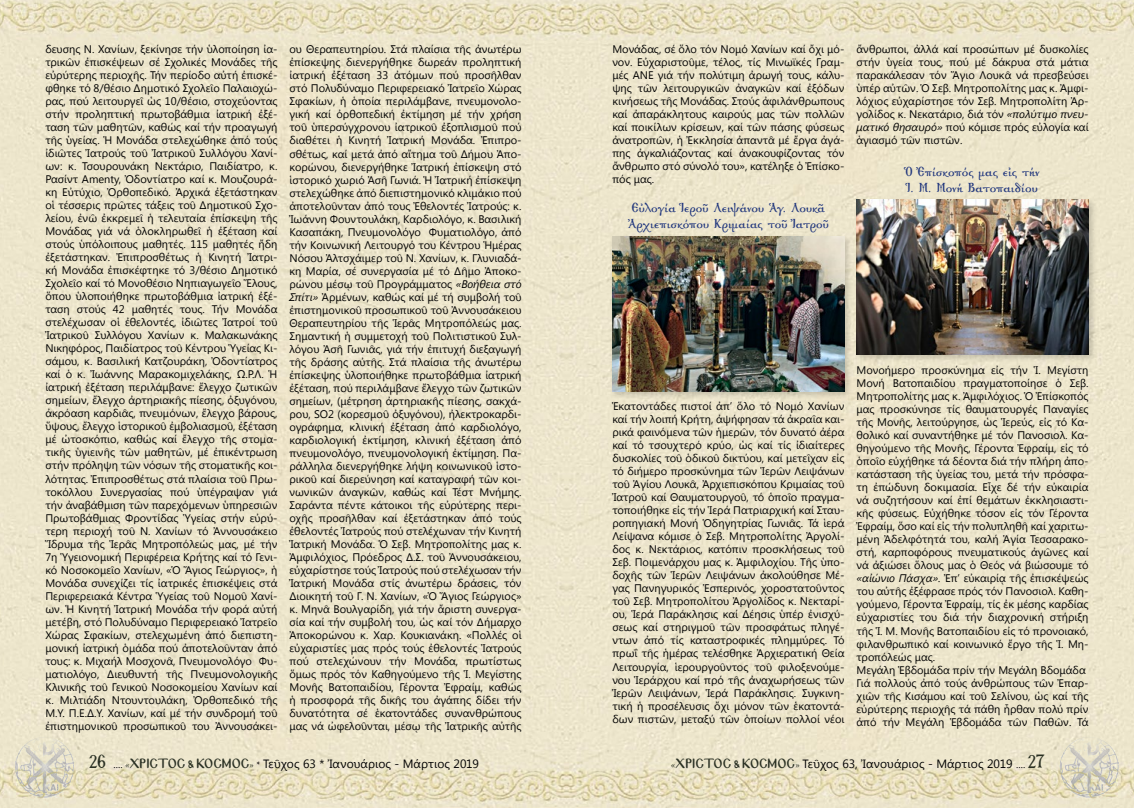
<style>
.page{position:relative;width:1134px;height:808px;background:#fff}
.page>*{position:absolute;margin:0;border:0;box-sizing:border-box;transform-origin:0 0}
.t1{font:700 14.4px/16px "Genesis";letter-spacing:.005em;color:#20367d;scale:.83 1}
.t2{font:12px "Segoe UI";letter-spacing:.005em;color:#000}
.t3{font:11px/13px "Segoe UI";color:#000;text-align:justify}
.s1{font-style:italic}
.s2{font-family:"Ag Symeon UC";font-size:20px;color:#2a3023}
.s3{font-family:"Minion Pro";font-size:10px}
.s4{font-family:"Minion Pro";font-size:10px;color:#2a3023}
.s5{font-family:"Mg Byzantine UC Pol Normal";font-size:11.7px;color:#2a3023}
</style>
<div class="page">
<img style="left:0;top:0;width:1134px;height:735px">
<img style="left:0;top:735px;width:1134px;height:73px">
<div style="left:610px;top:234px;width:243px;height:165px;background:#000;opacity:.18"></div>
<img style="left:612px;top:237px;width:232px;height:154px">
<div style="left:854px;top:197px;width:243px;height:165px;background:#000;opacity:.18"></div>
<img style="left:856px;top:200px;width:233px;height:154px">
<p class="t3" style="left:45px;top:42px;width:234px">δευσης Ν. Χανίων, ξεκίνησε τήν ὑλοποίηση ἰα&shy;τρικῶν ἐπισκέψεων σέ Σχολικές Μονάδες τῆς εὐρύτερης περιοχῆς. Τήν περίοδο αὐτή ἐπισκέ&shy;φθηκε τό 8/θέσιο Δημοτικό Σχολεῖο Παλαιοχώ&shy;ρας, πού λειτουργεῖ ὡς 10/θέσιο, στοχεύοντας στήν προληπτική πρωτοβάθμια ἰατρική ἐξέ&shy;ταση τῶν μαθητῶν, καθώς καί τήν προαγωγή τῆς ὑγείας. Ἡ Μονάδα στελεχώθηκε ἀπό τούς ἰδιῶτες Ἰατρούς τοῦ Ἰατρικοῦ Συλλόγου Χανί&shy;ων: κ. Τσουρουνάκη Νεκτάριο, Παιδίατρο, κ.<br>Ρασίντ Amenty, Ὀδοντίατρο καί κ. Μουζουρά&shy;κη Εὐτύχιο, Ὀρθοπεδικό. Ἀρχικά ἐξετάστηκαν οἱ τέσσερις πρῶτες τάξεις τοῦ Δημοτικοῦ Σχο&shy;λείου, ἐνῶ ἐκκρεμεῖ ἡ τελευταία ἐπίσκεψη τῆς Μονάδας γιά νά ὁλοκληρωθεῖ ἡ ἐξέταση καί στούς ὑπόλοιπους μαθητές. 115 μαθητές ἤδη ἐξετάστηκαν. Ἐπιπροσθέτως ἡ Κινητή Ἰατρι&shy;κή Μονάδα ἐπισκέφτηκε τό 3/θέσιο Δημοτικό Σχολεῖο καί τό Μονοθέσιο Νηπιαγωγεῖο Ἕλους, ὅπου ὑλοποιήθηκε πρωτοβάθμια ἰατρική ἐξέ&shy;ταση στούς 42 μαθητές τους. Τήν Μονάδα στελέχωσαν οἱ ἐθελοντές, ἰδιῶτες Ἰατροί τοῦ Ἰατρικοῦ Συλλόγου Χανίων κ. Μαλακωνάκης Νικηφόρος, Παιδίατρος τοῦ Κέντρου Ὑγείας Κι&shy;σάμου, κ. Βασιλική Κατζουράκη, Ὀδοντίατρος καί ὁ κ. Ἰωάννης Μαρακομιχελάκης, Ω.Ρ.Λ. Ἡ ἰατρική ἐξέταση περιλάμβανε: ἔλεγχο ζωτικῶν σημείων, ἔλεγχο ἀρτηριακῆς πίεσης, ὀξυγόνου, ἀκρόαση καρδιᾶς, πνευμόνων, ἔλεγχο βάρους, ὕψους, ἔλεγχο ἱστορικοῦ ἐμβολιασμοῦ, ἐξέταση μέ ὠτοσκόπιο, καθώς καί ἔλεγχο τῆς στομα&shy;τικῆς ὑγιεινῆς τῶν μαθητῶν, μέ ἐπικέντρωση στήν πρόληψη τῶν νόσων τῆς στοματικῆς κοι&shy;λότητας. Ἐπιπροσθέτως στά πλαίσια τοῦ Πρω&shy;τοκόλλου Συνεργασίας πού ὑπέγραψαν γιά τήν ἀναβάθμιση τῶν παρεχόμενων ὑπηρεσιῶν Πρωτοβάθμιας Φροντίδας Ὑγείας στήν εὐρύ&shy;τερη περιοχή τοῦ Ν. Χανίων τό Ἀννουσάκειο Ἵδρυμα τῆς Ἱερᾶς Μητροπόλεώς μας, μέ τήν 7η Ὑγειονομική Περιφέρεια Κρήτης καί τό Γενι&shy;κό Νοσοκομεῖο Χανίων, «Ὁ Ἅγιος Γεώργιος», ἡ Μονάδα συνεχίζει τίς ἰατρικές ἐπισκέψεις στά Περιφερειακά Κέντρα Ὑγείας τοῦ Νομοῦ Χανί&shy;ων. Ἡ Κινητή Ἰατρική Μονάδα τήν φορά αὐτή μετέβη, στό Πολυδύναμο Περιφερειακό Ἰατρεῖο Χώρας Σφακίων, στελεχωμένη ἀπό διεπιστη&shy;μονική ἰατρική ὁμάδα πού ἀποτελοῦνταν ἀπό τους: κ. Μιχαήλ Μοσχονᾶ, Πνευμονολόγο Φυ&shy;ματιολόγο, Διευθυντή τῆς Πνευμονολογικῆς Κλινικῆς τοῦ Γενικοῦ Νοσοκομείου Χανίων καί κ. Μιλτιάδη Ντουντουλάκη, Ὀρθοπεδικό τῆς Μ.Υ. Π.Ε.Δ.Υ. Χανίων, καί μέ τήν συνδρομή τοῦ ἐπιστημονικοῦ προσωπικοῦ του Ἀννουσάκει-</p>
<p class="t3" style="left:289px;top:43px;width:234px">ου Θεραπευτηρίου. Στά πλαίσια τῆς ἀνωτέρω ἐπίσκεψης διενεργήθηκε δωρεάν προληπτική ἰατρική ἐξέταση 33 ἀτόμων πού προσῆλθαν στό Πολυδύναμο Περιφερειακό Ἰατρεῖο Χώρας Σφακίων, ἡ ὁποία περιλάμβανε, πνευμονολο&shy;γική καί ὀρθοπεδική ἐκτίμηση μέ τήν χρήση τοῦ ὑπερσύγχρονου ἰατρικοῦ ἐξοπλισμοῦ πού διαθέτει ἡ Κινητή Ἰατρική Μονάδα. Ἐπιπρο&shy;σθέτως, καί μετά ἀπό αἴτημα τοῦ Δήμου Ἀπο&shy;κορώνου, διενεργήθηκε Ἰατρική ἐπίσκεψη στό ἱστορικό χωριό Ἀσῆ Γωνιά. Ἡ Ἰατρική ἐπίσκεψη στελεχώθηκε ἀπό διεπιστημονικό κλιμάκιο πού ἀποτελοῦνταν ἀπό τους Ἐθελοντές Ἰατρούς: κ.<br>Ἰωάννη Φουντουλάκη, Καρδιολόγο, κ. Βασιλική Κασαπάκη, Πνευμονολόγο Φυματιολόγο, ἀπό τήν Κοινωνική Λειτουργό του Κέντρου Ἡμέρας Νόσου Ἀλτσχάιμερ τοῦ Ν. Χανίων, κ. Γλυνιαδά&shy;κη Μαρία, σέ συνεργασία μέ τό Δῆμο Ἀποκο&shy;ρώνου μέσῳ τοῦ Προγράμματος <span class="s1">«Βοήθεια στό Σπίτι»</span> Ἀρμένων, καθώς καί μέ τή συμβολή τοῦ ἐπιστημονικοῦ προσωπικοῦ τοῦ Ἀννουσάκειου Θεραπευτηρίου τῆς Ἱερᾶς Μητροπόλεώς μας.<br>Σημαντική ἡ συμμετοχή τοῦ Πολιτιστικοῦ Συλ&shy;λόγου Ἀσῆ Γωνιᾶς, γιά τήν ἐπιτυχή διεξαγωγή τῆς δράσης αὐτῆς. Στά πλαίσια τῆς ἀνωτέρω ἐπίσκεψης ὑλοποιήθηκε πρωτοβάθμια ἰατρική ἐξέταση, πού περιλάμβανε ἔλεγχο τῶν ζωτικῶν σημείων, (μέτρηση ἀρτηριακῆς πίεσης, σακχά&shy;ρου, SO2 (κορεσμοῦ ὀξυγόνου), ἠλεκτροκαρδι&shy;ογράφημα, κλινική ἐξέταση ἀπό καρδιολόγο, καρδιολογική ἐκτίμηση, κλινική ἐξέταση ἀπό πνευμονολόγο, πνευμονολογική ἐκτίμηση. Πα&shy;ράλληλα διενεργήθηκε λήψη κοινωνικοῦ ἱστο&shy;ρικοῦ καί διερεύνηση καί καταγραφή τῶν κοι&shy;νωνικῶν ἀναγκῶν, καθώς καί Τέστ Μνήμης.<br>Σαράντα πέντε κάτοικοι τῆς εὐρύτερης περι&shy;οχῆς προσῆλθαν καί ἐξετάστηκαν ἀπό τούς ἐθελοντές Ἰατρούς πού στελέχωναν τήν Κινητή Ἰατρική Μονάδα. Ὁ Σεβ. Μητροπολίτης μας κ.<br>Ἀμφιλόχιος, Πρόεδρος Δ.Σ. τοῦ Ἀννουσάκειου, εὐχαρίστησε τούς Ἰατρούς πού στελέχωσαν τήν Ἰατρική Μονάδα στίς ἀνωτέρω δράσεις, τόν Διοικητή τοῦ Γ. Ν. Χανίων, «Ὁ Ἅγιος Γεώργιος» κ. Μηνᾶ Βουλγαρίδη, γιά τήν ἄριστη συνεργα&shy;σία καί τήν συμβολή του, ὡς καί τόν Δήμαρχο Ἀποκορώνου κ. Χαρ. Κουκιανάκη. «Πολλές οἱ εὐχαριστίες μας πρός τούς ἐθελοντές Ἰατρούς πού στελεχώνουν τήν Μονάδα, πρωτίστως ὅμως πρός τόν Καθηγούμενο τῆς Ἱ. Μεγίστης Μονῆς Βατοπαιδίου, Γέροντα Ἐφραίμ, καθώς ἡ προσφορά τῆς δικῆς του ἀγάπης δίδει τήν δυνατότητα σέ ἑκατοντάδες συνανθρώπους μας νά ὠφελοῦνται, μέσῳ τῆς Ἰατρικῆς αὐτῆς</p>
<p class="t3" style="left:612px;top:42px;width:234px">Μονάδας, σέ ὅλο τόν Νομό Χανίων καί ὄχι μό&shy;νον. Εὐχαριστοῦμε, τέλος, τίς Μινωϊκές Γραμ&shy;μές ΑΝΕ γιά τήν πολύτιμη ἀρωγή τους, κάλυ&shy;ψης τῶν λειτουργικῶν ἀναγκῶν καί ἐξόδων κινήσεως τῆς Μονάδας. Στούς ἀφιλάνθρωπους καί ἀπαράκλητους καιρούς μας τῶν πολλῶν καί ποικίλων κρίσεων, καί τῶν πάσης φύσεως ἀνατροπῶν, ἡ Ἐκκλησία ἀπαντᾶ μέ ἔργα ἀγά&shy;πης ἀγκαλιάζοντας καί ἀνακουφίζοντας τόν ἄνθρωπο στό σύνολό του», κατέληξε ὁ Ἐπίσκο&shy;πός μας.</p>
<h1 class="t1" style="left:628px;top:201px;width:243px">Εὐλογία Ἱεροῦ Λειψάνου Ἁγ. Λουκᾶ<br>Ἀρχιεπισκόπου Κριμαίας τοῦ Ἰατροῦ</h1>
<p class="t3" style="left:856px;top:43px;width:234px">ἄνθρωποι, ἀλλά καί προσώπων μέ δυσκολίες στήν ὑγεία τους, πού μέ δάκρυα στά μάτια παρακάλεσαν τόν Ἅγιο Λουκᾶ νά πρεσβεύσει ὑπέρ αὐτῶν. Ὁ Σεβ. Μητροπολίτης μας κ. Ἀμφι&shy;λόχιος εὐχαρίστησε τόν Σεβ. Μητροπολίτη Ἀρ&shy;γολίδος κ. Νεκατάριο, διά τόν <span class="s1">«πολύτιμο πνευ&shy;ματικό θησαυρό»</span> πού κόμισε πρός εὐλογία καί ἁγιασμό τῶν πιστῶν.</p>
<h1 class="t1" style="left:905px;top:165px;width:163px">Ὁ Ἐπίσκοπός μας εἰς τήν<br>Ἱ. Μ. Μονή Βατοπαιδίου</h1>
<p class="t3" style="left:612px;top:399px;width:234px">Ἑκατοντάδες πιστοί ἀπ’ ὅλο τό Νομό Χανίων καί τήν λοιπή Κρήτη, ἀψήφησαν τά ἀκραῖα και&shy;ρικά φαινόμενα τῶν ἡμερῶν, τόν δυνατό ἀέρα καί τό τσουχτερό κρύο, ὡς καί τίς ἰδιαίτερες δυσκολίες τοῦ ὁδικοῦ δικτύου, καί μετεῖχαν εἰς τό διήμερο προσκύνημα τῶν Ἱερῶν Λειψάνων τοῦ Ἁγίου Λουκᾶ, Ἀρχιεπισκόπου Κριμαίας τοῦ Ἰατροῦ καί Θαυματουργοῦ, τό ὁποῖο πραγμα&shy;τοποιήθηκε εἰς τήν Ἱερά Πατριαρχική καί Σταυ&shy;ροπηγιακή Μονή Ὁδηγητρίας Γωνιᾶς. Τά ἱερά Λείψανα κόμισε ὁ Σεβ. Μητροπολίτης Ἀργολί&shy;δος κ. Νεκτάριος, κατόπιν προσκλήσεως τοῦ Σεβ. Ποιμενάρχου μας κ. Ἀμφιλοχίου. Τῆς ὑπο&shy;δοχῆς τῶν Ἱερῶν Λειψάνων ἀκολούθησε Μέ&shy;γας Πανηγυρικός Ἑσπερινός, χοροστατοῦντος τοῦ Σεβ. Μητροπολίτου Ἀργολίδος κ. Νεκταρί&shy;ου, Ἱερά Παράκλησις καί Δέησις ὑπέρ ἐνισχύ&shy;σεως καί στηριγμοῦ τῶν προσφάτως πληγέ&shy;ντων ἀπό τίς καταστροφικές πλημμύρες. Τό πρωΐ τῆς ἡμέρας τελέσθηκε Ἀρχιερατική Θεία Λειτουργία, ἱερουργοῦντος τοῦ φιλοξενούμε&shy;νου Ἱεράρχου καί πρό τῆς ἀναχωρήσεως τῶν Ἱερῶν Λειψάνων, Ἱερά Παράκλησις. Συγκινη&shy;τική ἡ προσέλευσις ὄχι μόνον τῶν ἑκατοντά&shy;δων πιστῶν, μεταξύ τῶν ὁποίων πολλοί νέοι</p>
<p class="t3" style="left:856px;top:363px;width:234px;text-align:left">Μονοήμερο προσκύνημα εἰς τήν Ἱ. Μεγίστη Μονή Βατοπαιδίου πραγματοποίησε ὁ Σεβ.<br>Μητροπολίτης μας κ. Ἀμφιλόχιος. Ὁ Ἐπίσκοπός μας προσκύνησε τίς θαυματουργές Παναγίες τῆς Μονῆς, λειτούργησε, ὡς Ἱερεύς, εἰς τό Κα&shy;θολικό καί συναντήθηκε μέ τόν Πανοσιολ. Κα&shy;θηγούμενο τῆς Μονῆς, Γέροντα Ἐφραίμ, εἰς τό ὁποῖο εὐχήθηκε τά δέοντα διά τήν πλήρη ἀπο&shy;κατάσταση τῆς ὑγείας του, μετά τήν πρόσφα&shy;τη ἐπώδυνη δοκιμασία. Εἶχε δέ τήν εὐκαιρία νά συζητήσουν καί ἐπί θεμάτων ἐκκλησιαστι&shy;κῆς φύσεως. Εὐχήθηκε τόσον εἰς τόν Γέροντα Ἐφραίμ, ὅσο καί εἰς τήν πολυπληθῆ καί χαριτω&shy;μένη Ἀδελφότητά του, καλή Ἁγία Τεσσαρακο&shy;στή, καρποφόρους πνευματικούς ἀγῶνες καί νά ἀξιώσει ὅλους μας ὁ Θεός νά βιώσουμε τό <span class="s1">«αἰώνιο Πάσχα».</span> Ἐπ’ εὐκαιρίᾳ τῆς ἐπισκέψεώς του αὐτῆς ἐξέφρασε πρός τόν Πανοσιολ. Καθη&shy;γούμενο, Γέροντα Ἐφραίμ, τίς ἐκ μέσης καρδίας εὐχαριστίες του διά τήν διαχρονική στήριξη τῆς Ἱ. Μ. Μονῆς Βατοπαιδίου εἰς τό προνοιακό, φιλανθρωπικό καί κοινωνικό ἔργο τῆς Ἱ. Μη&shy;τροπόλεώς μας.<br>Μεγάλη Ἑβδομάδα πρίν τήν Μεγάλη Βδομάδα Γιά πολλούς ἀπό τούς ἀνθρώπους τῶν Ἐπαρ&shy;χιῶν τῆς Κισάμου καί τοῦ Σελίνου, ὡς καί τῆς εὐρύτερης περιοχῆς τά πάθη ἦρθαν πολύ πρίν ἀπό τήν Μεγάλη Ἑβδομάδα τῶν Παθῶν. Τά</p>
<p class="t2" style="left:89px;top:755px;width:391px"><span class="s2">26</span> <span class="s3">....</span> <span class="s4">«</span><span class="s5">ΧΡΙΣΤΟΣ &amp; ΚΟΣΜΟΣ</span><span class="s4">»</span> <span class="s3">*</span> Τεῦχος 63 * Ἰανουάριος - Μάρτιος 2019</p>
<p class="t2" style="left:671px;top:755px;width:375px"><span class="s4">«</span><span class="s5">ΧΡΙΣΤΟΣ &amp; ΚΟΣΜΟΣ</span><span class="s4">»</span> Τεῦχος 63, Ἰανουάριος - Μάρτιος 2019 <span class="s3">....</span> <span class="s2">27</span></p>
</div>
